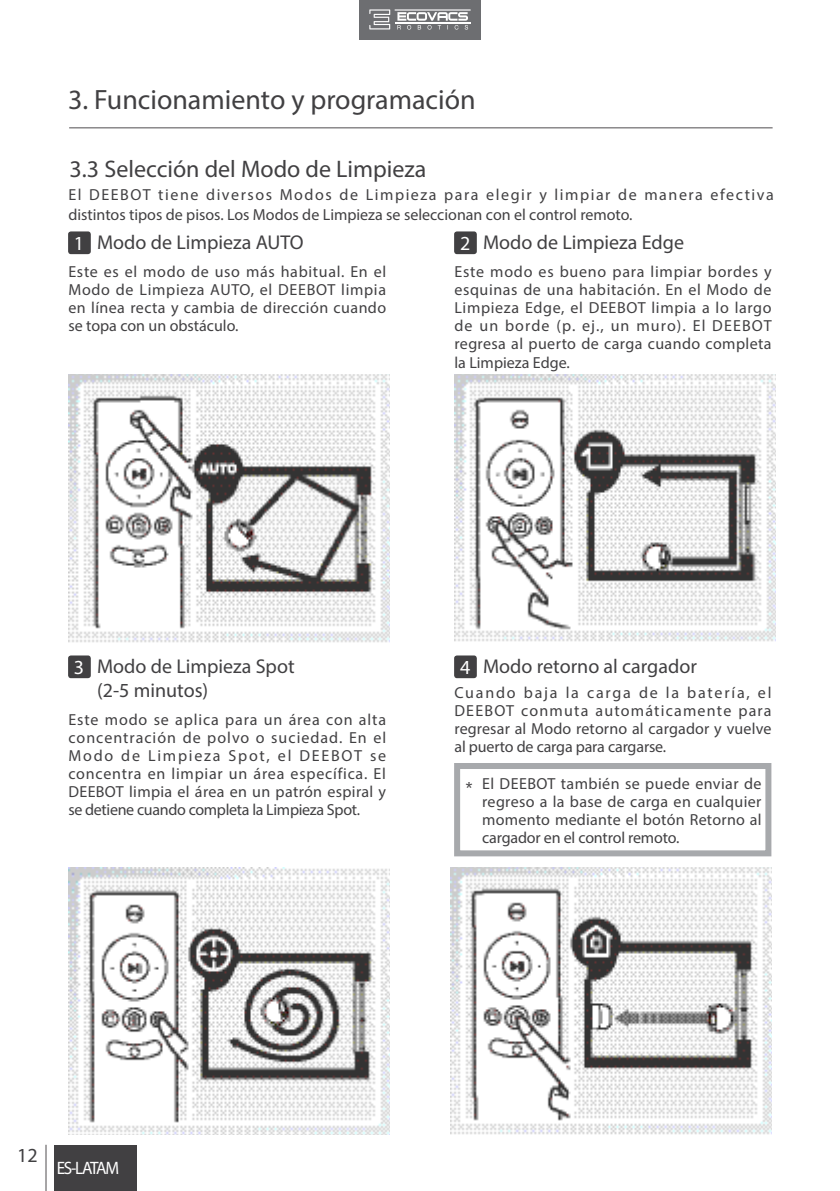
<style>
.page{position:relative;width:840px;height:1191px;background:#fff}
.page>*{position:absolute;margin:0;border:0;box-sizing:border-box;transform-origin:0 0}
.t1{font:28px "Myriad Pro";color:#414042}
.t2{font:24px "Myriad Pro";color:#414042}
.t3{font:20px/24px "Myriad Pro";color:#414042}
.t4{font:20px "Myriad Pro";color:#fff}
.t5{font:18px "Myriad Pro";letter-spacing:-.075em;color:#fff;scale:.95 1}
.t6{font:16px/18px "Myriad Pro";letter-spacing:.01em;color:#414042;text-align:justify}
.t7{font:16px/20px "Myriad Pro";letter-spacing:.04em;color:#414042}
.t8{font:16px "Microsoft Ya Hei";color:#414042}
</style>
<div class="page">
<hr style="left:46px;top:1144px;width:1px;height:47px;background:#504d4f">
<div style="left:54px;top:1145px;width:83px;height:46px;background:#414042"></div>
<div style="left:359px;top:0;width:121px;height:39px;background:#6d6e71"></div>
<svg style="left:369px;top:9px;width:21px;height:20px"></svg>
<hr style="left:394px;top:22px;width:76px;height:2px;background:#fff">
<hr style="left:394px;top:9px;width:76px;height:2px;background:#fff">
<svg style="left:397px;top:12px;width:71px;height:18px"></svg>
<img style="left:68px;top:867px;width:321px;height:267px">
<img style="left:454px;top:374px;width:321px;height:267px">
<hr style="left:69px;top:127px;width:703px;height:1px;background:#504d4f">
<div style="left:68px;top:231px;width:23px;height:23px;background:#414042;border-radius:3px"></div>
<div style="left:68px;top:655px;width:23px;height:23px;background:#414042;border-radius:3px"></div>
<div style="left:454px;top:231px;width:22px;height:23px;background:#414042;border-radius:3px"></div>
<div style="left:454px;top:655px;width:22px;height:23px;background:#414042;border-radius:3px"></div>
<div style="left:454px;top:763px;width:317px;height:93px;border:6px solid #a7a9ac"></div>
<img style="left:450px;top:867px;width:321px;height:267px">
<img style="left:68px;top:374px;width:321px;height:269px">
<h1 class="t1" style="left:68px;top:82px;width:409px">3. Funcionamiento y programación</h1>
<h2 class="t2" style="left:70px;top:154px;width:358px">3.3 Selección del Modo de Limpieza</h2>
<p class="t7" style="left:68px;top:184px;width:706px">El DEEBOT tiene diversos Modos de Limpieza para elegir y limpiar de manera efectiva distintos tipos de pisos. Los Modos de Limpieza se seleccionan con el control remoto.</p>
<p class="t4" style="left:74px;top:230px;width:12px">1</p>
<p class="t3" style="left:97px;top:230px;width:208px">Modo de Limpieza AUTO</p>
<p class="t4" style="left:459px;top:230px;width:12px">2</p>
<p class="t3" style="left:483px;top:230px;width:202px">Modo de Limpieza Edge</p>
<p class="t6" style="left:68px;top:263px;width:319px">Este es el modo de uso más habitual. En el Modo de Limpieza AUTO, el DEEBOT limpia en línea recta y cambia de dirección cuando se topa con un obstáculo.</p>
<p class="t6" style="left:454px;top:263px;width:318px">Este modo es bueno para limpiar bordes y esquinas de una habitación. En el Modo de Limpieza Edge, el DEEBOT limpia a lo largo de un borde (p. ej., un muro). El DEEBOT regresa al puerto de carga cuando completa la Limpieza Edge.</p>
<p class="t4" style="left:74px;top:654px;width:12px">3</p>
<p class="t3" style="left:97px;top:654px;width:199px">Modo de Limpieza Spot (2-5 minutos)</p>
<p class="t6" style="left:68px;top:711px;width:319px">Este modo se aplica para un área con alta concentración de polvo o suciedad. En el Modo de Limpieza Spot, el DEEBOT se concentra en limpiar un área específica. El DEEBOT limpia el área en un patrón espiral y se detiene cuando completa la Limpieza Spot.</p>
<p class="t4" style="left:459px;top:654px;width:12px">4</p>
<p class="t3" style="left:483px;top:654px;width:215px">Modo retorno al cargador</p>
<p class="t6" style="left:454px;top:683px;width:318px">Cuando baja la carga de la batería, el DEEBOT conmuta automáticamente para regresar al Modo retorno al cargador y vuelve al puerto de carga para cargarse.</p>
<p class="t8" style="left:465px;top:778px;width:9px">*</p>
<p class="t6" style="left:482px;top:774px;width:281px">El DEEBOT también se puede enviar de regreso a la base de carga en cualquier momento mediante el botón Retorno al cargador en el control remoto.</p>
<p class="t3" style="left:17px;top:1142px;width:22px">12</p>
<p class="t5" style="left:57px;top:1157px;width:67px">ES-LATAM</p>
</div>
